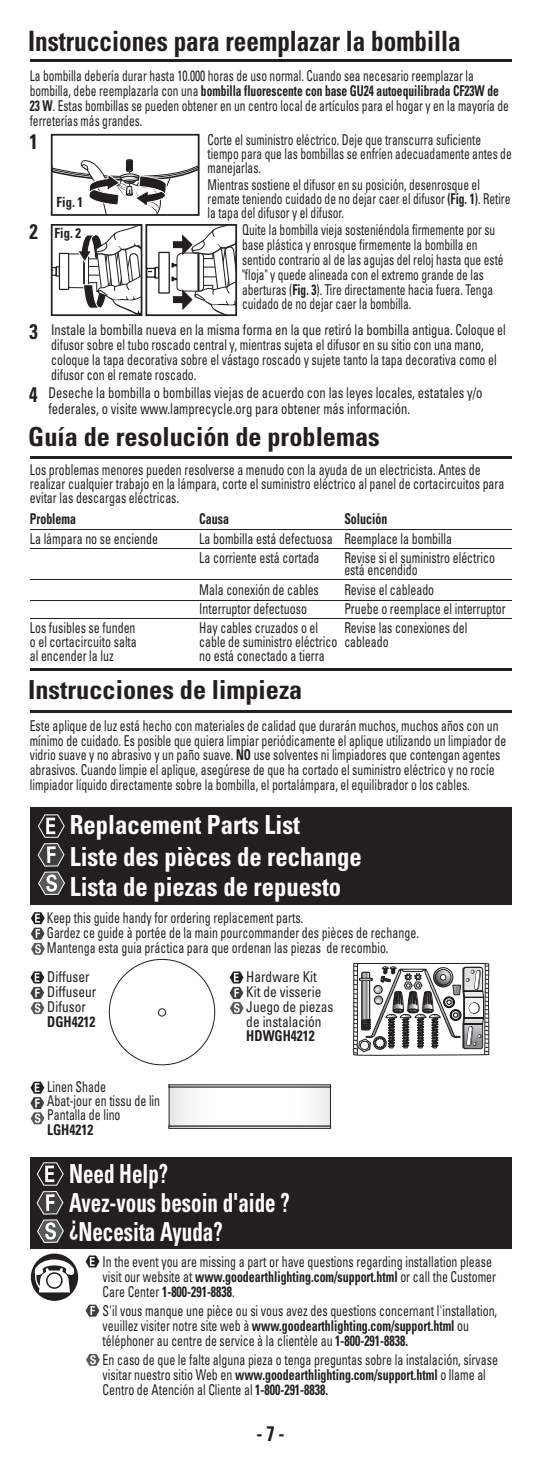
<style>
.page{position:relative;width:542px;height:1475px;background:#fff}
.page>*{position:absolute;margin:0;border:0;box-sizing:border-box;transform-origin:0 0}
.t1{font:700 condensed 28px "Univers";color:#231f20;scale:.9 1}
.t2{font:700 condensed 26.25px/30.6px "Univers";color:#fff;scale:.94 1}
.t3{font:700 condensed 26.25px "Univers";color:#231f20}
.t4{font:700 condensed 26.25px/28.9px "Univers";color:#fff;scale:.8 1}
.t5{font:700 condensed 21px "Univers";color:#231f20;scale:.9 1}
.t6{font:700 condensed 21px "Univers";color:#231f20;scale:.87 1}
.t7{font:condensed 14.88px/14.9px "Univers";color:#231f20;scale:.8 1}
.t8{font:condensed 14.88px/14.9px "Univers";color:#231f20;scale:.77 1}
.t9{font:condensed 14.88px/14.9px "Univers";color:#231f20;scale:.79 1}
.t10{font:condensed 14.88px/14.9px "Univers";color:#231f20;scale:.85 1}
.t11{font:condensed 14.88px/14.9px "Univers";color:#231f20;scale:.9 1}
.t12{font:700 condensed 14.88px "Univers";color:#231f20;scale:.9 1}
.t13{font:700 condensed 14.88px "Univers";color:#231f20;scale:.8 1}
.t14{font:700 condensed 14px "Univers";color:#231f20;scale:.9 1}
.s1{font-weight:700}
.s2{font-size:21px}
</style>
<div class="page">
<div style="left:169px;top:1125px;width:162px;height:3px;border:1px solid #231f20"></div>
<svg style="left:171px;top:1088px;width:158px;height:36px"></svg>
<svg style="left:109px;top:958px;width:106px;height:107px"></svg>
<div style="left:30px;top:806px;width:481px;height:98px;background:#231f20"></div>
<svg style="left:31px;top:912px;width:14px;height:42px"></svg>
<svg style="left:37px;top:814px;width:28px;height:81px"></svg>
<svg style="left:30px;top:971px;width:14px;height:43px"></svg>
<svg style="left:30px;top:1081px;width:14px;height:43px"></svg>
<svg style="left:230px;top:971px;width:14px;height:43px"></svg>
<div style="left:30px;top:1156px;width:481px;height:91px;background:#231f20"></div>
<svg style="left:31px;top:1253px;width:47px;height:47px"></svg>
<svg style="left:35px;top:1259px;width:39px;height:33px"></svg>
<svg style="left:86px;top:1255px;width:13px;height:12px"></svg>
<svg style="left:86px;top:1304px;width:13px;height:12px"></svg>
<svg style="left:86px;top:1353px;width:14px;height:12px"></svg>
<svg style="left:36px;top:1162px;width:28px;height:81px"></svg>
<svg style="left:353px;top:963px;width:136px;height:93px"></svg>
<hr style="left:30px;top:456px;width:481px;height:2px;background:#231f20">
<hr style="left:30px;top:528px;width:481px;height:1px;background:#231f20">
<hr style="left:30px;top:548px;width:481px;height:1px;background:#231f20">
<hr style="left:30px;top:579px;width:481px;height:1px;background:#231f20">
<hr style="left:30px;top:599px;width:481px;height:1px;background:#231f20">
<hr style="left:30px;top:618px;width:481px;height:1px;background:#231f20">
<hr style="left:30px;top:667px;width:481px;height:3px;background:#231f20">
<hr style="left:30px;top:710px;width:481px;height:2px;background:#231f20">
<div style="left:158px;top:252px;width:12px;height:42px;border:1px solid #231f20"></div>
<div style="left:145px;top:224px;width:92px;height:92px;border:2px solid #231f20"></div>
<svg style="left:171px;top:225px;width:65px;height:90px"></svg>
<div style="left:51px;top:224px;width:91px;height:92px;border:2px solid #231f20"></div>
<svg style="left:52px;top:225px;width:108px;height:90px"></svg>
<div style="left:51px;top:134px;width:148px;height:82px;border:2px solid #231f20"></div>
<svg style="left:52px;top:135px;width:147px;height:80px"></svg>
<hr style="left:30px;top:59px;width:481px;height:3px;background:#231f20">
<h1 class="t1" style="left:28px;top:23px;width:482px">Instrucciones para reemplazar la bombilla</h1>
<p class="t8" style="left:30px;top:68px;width:624px">La bombilla debería durar hasta 10.000 horas de uso normal. Cuando sea necesario reemplazar la bombilla, debe reemplazarla con una <span class="s1">bombilla fluorescente con base GU24 autoequilibrada CF23W de 23 W</span>. Estas bombillas se pueden obtener en un centro local de artículos para el hogar y en la mayoría de ferreterías más grandes.</p>
<h3 class="t5" style="left:30px;top:128px;width:11px">1</h3>
<p class="t8" style="left:207px;top:132px;width:396px;line-height:14px">Corte el suministro eléctrico. Deje que transcurra suficiente tiempo para que las bombillas se enfríen adecuadamente antes de manejarlas.</p>
<p class="t8" style="left:207px;top:177px;width:395px;line-height:14px">Mientras sostiene el difusor en su posición, desenrosque el remate teniendo cuidado de no dejar caer el difusor <span class="s1">(Fig. 1)</span>. Retire la tapa del difusor y el difusor.</p>
<p class="t14" style="left:30px;top:224px;width:59px"><span class="s2">2</span> Fig. 2</p>
<p class="t14" style="left:57px;top:194px;width:31px">Fig. 1</p>
<p class="t8" style="left:242px;top:222px;width:341px">Quite la bombilla vieja sosteniéndola firmemente por su base plástica y enrosque firmemente la bombilla en sentido contrario al de las agujas del reloj hasta que esté "floja" y quede alineada con el extremo grande de las aberturas (<span class="s1">Fig. 3</span>). Tire directamente hacia fuera. Tenga cuidado de no dejar caer la bombilla.</p>
<h3 class="t5" style="left:29px;top:318px;width:11px">3</h3>
<h3 class="t5" style="left:29px;top:382px;width:11px">4</h3>
<p class="t10" style="left:51px;top:322px;width:536px">Instale la bombilla nueva en la misma forma en la que retiró la bombilla antigua. Coloque el difusor sobre el tubo roscado central y, mientras sujeta el difusor en su sitio con una mano, coloque la tapa decorativa sobre el vástago roscado y sujete tanto la tapa decorativa como el difusor con el remate roscado.</p>
<p class="t10" style="left:48px;top:385px;width:512px">Deseche la bombilla o bombillas viejas de acuerdo con las leyes locales, estatales y/o federales, o visite www.lamprecycle.org para obtener más información.</p>
<h2 class="t3" style="left:28px;top:421px;width:353px">Guía de resolución de problemas</h2>
<p class="t7" style="left:30px;top:463px;width:595px;line-height:14px">Los problemas menores pueden resolverse a menudo con la ayuda de un electricista. Antes de realizar cualquier trabajo en la lámpara, corte el suministro eléctrico al panel de cortacircuitos para evitar las descargas eléctricas.</p>
<p class="t13" style="left:30px;top:510px;width:59px">Problema</p>
<p class="t13" style="left:199px;top:510px;width:39px">Causa</p>
<p class="t13" style="left:344px;top:510px;width:55px">Solución</p>
<p class="t7" style="left:30px;top:530px;width:162px">La lámpara no se enciende</p>
<p class="t7" style="left:199px;top:528px;width:318px;line-height:19.2px">La bombilla está defectuosa Reemplace la bombilla<br>La corriente está cortada</p>
<p class="t7" style="left:344px;top:551px;width:190px;line-height:12.2px">Revise si el suministro eléctrico está encendido</p>
<p class="t7" style="left:199px;top:581px;width:151px">Mala conexión de cables</p>
<p class="t7" style="left:344px;top:581px;width:114px">Revise el cableado</p>
<p class="t7" style="left:199px;top:600px;width:136px">Interruptor defectuoso</p>
<p class="t7" style="left:344px;top:600px;width:203px">Pruebe o reemplace el interruptor</p>
<p class="t7" style="left:30px;top:620px;width:134px">Los fusibles se funden</p>
<p class="t7" style="left:199px;top:620px;width:150px">Hay cables cruzados o el</p>
<p class="t7" style="left:344px;top:620px;width:155px">Revise las conexiones del</p>
<p class="t7" style="left:30px;top:634px;width:135px">o el cortacircuito salta</p>
<p class="t7" style="left:199px;top:634px;width:238px">cable de suministro eléctrico cableado</p>
<p class="t7" style="left:30px;top:648px;width:106px">al encender la luz</p>
<p class="t7" style="left:199px;top:648px;width:158px">no está conectado a tierra</p>
<h2 class="t3" style="left:28px;top:673px;width:276px">Instrucciones de limpieza</h2>
<p class="t9" style="left:30px;top:717px;width:605px">Este aplique de luz está hecho con materiales de calidad que durarán muchos, muchos años con un mínimo de cuidado. Es posible que quiera limpiar periódicamente el aplique utilizando un limpiador de vidrio suave y no abrasivo y un paño suave. <span class="s1">NO</span> use solventes ni limpiadores que contengan agentes abrasivos. Cuando limpie el aplique, asegúrese de que ha cortado el suministro eléctrico y no rocíe limpiador líquido directamente sobre la bombilla, el portalámpara, el equilibrador o los cables.</p>
<h2 class="t2" style="left:70px;top:809px;width:312px">Replacement Parts List<br>Liste des pièces de rechange<br>Lista de piezas de repuesto</h2>
<p class="t7" style="left:47px;top:910px;width:467px">Keep this guide handy for ordering replacement parts.<br>Gardez ce guide à portée de la main pourcommander des pièces de rechange.<br>Mantenga esta guia práctica para que ordenan las piezas de recombio.</p>
<p class="t11" style="left:47px;top:968px;width:56px">Diffuser<br>Diffuseur<br>Difusor</p>
<p class="t12" style="left:47px;top:1012px;width:55px">DGH4212</p>
<p class="t11" style="left:246px;top:968px;width:98px">Hardware Kit<br>Kit de visserie<br>Juego de piezas de instalación</p>
<p class="t12" style="left:246px;top:1026px;width:77px">HDWGH4212</p>
<p class="t7" style="left:47px;top:1079px;width:143px;line-height:14px">Linen Shade<br>Abat-jour en tissu de lin<br>Pantalla de lino</p>
<p class="t12" style="left:47px;top:1120px;width:53px">LGH4212</p>
<h2 class="t4" style="left:69px;top:1159px;width:277px">Need Help?<br>Avez-vous besoin d'aide ? ¿Necesita Ayuda?</h2>
<p class="t7" style="left:103px;top:1253px;width:493px">In the event you are missing a part or have questions regarding installation please visit our website at <span class="s1">www.goodearthlighting.com/support.html</span> or call the Customer<br>Care Center <span class="s1">1-800-291-8838</span>.</p>
<p class="t7" style="left:103px;top:1302px;width:495px">S'il vous manque une pièce ou si vous avez des questions concernant l'installation, veuillez visiter notre site web à <span class="s1">www.goodearthlighting.com/support.html</span> ou téléphoner au centre de service à la clientèle au <span class="s1">1-800-291-8838.</span></p>
<p class="t7" style="left:103px;top:1351px;width:496px">En caso de que le falte alguna pieza o tenga preguntas sobre la instalación, sírvase visitar nuestro sitio Web en <span class="s1">www.goodearthlighting.com/support.html</span> o llame al<br>Centro de Atención al Cliente al <span class="s1">1-800-291-8838.</span></p>
<h3 class="t6" style="left:256px;top:1420px;width:34px">- 7 -</h3>
</div>
